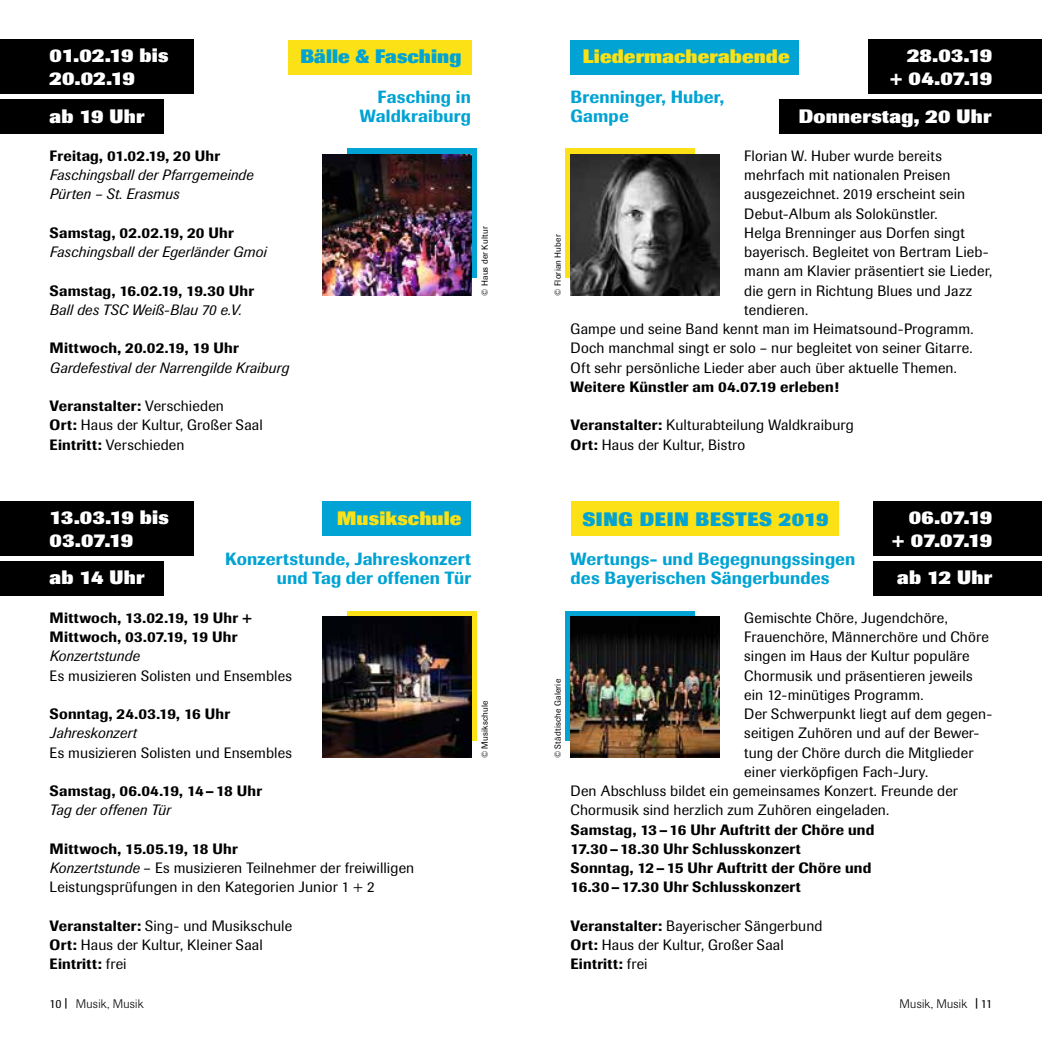
<style>
.page{position:relative;width:1042px;height:1042px;background:#fff}
.page>*{position:absolute;margin:0;border:0;box-sizing:border-box;transform-origin:0 0}
.t1{font:800 19.25px/23.1px "Imago";letter-spacing:.015em;color:#fff}
.t2{font:800 19.25px "Imago";letter-spacing:.005em;color:#fbe115}
.t3{font:800 19.25px "Imago";letter-spacing:.035em;color:#00a3d3}
.t4{font:800 19.25px "Imago";letter-spacing:.015em;color:#00a3d3}
.t5{font:500 17.5px/19.2px "Imago";letter-spacing:.01em;color:#00a3d3;text-align:right}
.t6{font:14.88px/19.2px "Imago";letter-spacing:.01em;color:#000}
.t7{font:500 14.88px/19.2px "Imago";letter-spacing:.015em;color:#000}
.t8{font:italic 14.88px/19.2px "Imago";letter-spacing:.015em;color:#000}
.t9{font:300 12.25px "Imago";letter-spacing:.02em;color:#000}
.t10{font:8.75px "Imago";letter-spacing:.02em;color:#000}
.s1{font-weight:500}
.s2{font-style:italic}
.s3{font-weight:400}
.s4{font-weight:500;font-size:10.5px}
</style>
<div class="page">
<div style="left:347px;top:149px;width:129px;height:129px;background:#00a3d3"></div>
<div style="left:566px;top:149px;width:128px;height:129px;background:#fbe115"></div>
<div style="left:566px;top:611px;width:128px;height:129px;background:#00a3d3"></div>
<img style="left:322px;top:154px;width:149px;height:142px">
<img style="left:570px;top:154px;width:149px;height:141px">
<img style="left:570px;top:616px;width:149px;height:141px">
<div style="left:288px;top:40px;width:183px;height:34px;background:#fbe115"></div>
<div style="left:322px;top:501px;width:149px;height:35px;background:#00a3d3"></div>
<div style="left:0;top:501px;width:193px;height:55px;background:#000"></div>
<div style="left:347px;top:611px;width:129px;height:129px;background:#fbe115"></div>
<img style="left:322px;top:616px;width:149px;height:141px">
<div style="left:570px;top:40px;width:229px;height:34px;background:#00a3d3"></div>
<div style="left:570px;top:501px;width:268px;height:35px;background:#fbe115"></div>
<div style="left:868px;top:40px;width:174px;height:54px;background:#000"></div>
<div style="left:779px;top:99px;width:263px;height:35px;background:#000"></div>
<div style="left:873px;top:501px;width:169px;height:55px;background:#000"></div>
<div style="left:0;top:40px;width:193px;height:54px;background:#000"></div>
<div style="left:0;top:99px;width:164px;height:35px;background:#000"></div>
<div style="left:873px;top:561px;width:169px;height:34px;background:#000"></div>
<div style="left:0;top:561px;width:164px;height:34px;background:#000"></div>
<p class="t1" style="left:50px;top:44px;width:121px">01.02.19 bis<br>20.02.19</p>
<p class="t1" style="left:50px;top:105px;width:97px">ab 19 Uhr</p>
<p class="t7" style="left:50px;top:146px;width:172px">Freitag, 01.02.19, 20 Uhr</p>
<p class="t8" style="left:50px;top:165px;width:205px">Faschingsball der Pfarrgemeinde<br>Pürten – St. Erasmus</p>
<p class="t7" style="left:50px;top:223px;width:186px">Samstag, 02.02.19, 20 Uhr</p>
<p class="t8" style="left:50px;top:242px;width:218px">Faschingsball der Egerländer Gmoi</p>
<p class="t7" style="left:50px;top:281px;width:206px">Samstag, 16.02.19, 19.30 Uhr</p>
<p class="t8" style="left:50px;top:300px;width:193px">Ball des TSC Weiß-Blau 70 e.V.</p>
<p class="t7" style="left:50px;top:338px;width:190px">Mittwoch, 20.02.19, 19 Uhr</p>
<p class="t8" style="left:50px;top:358px;width:241px">Gardefestival der Narrengilde Kraiburg</p>
<p class="t6" style="left:50px;top:396px;width:215px"><span class="s1">Veranstalter:</span> Verschieden<br><span class="s1">Ort:</span> Haus der Kultur, Großer Saal<br><span class="s1">Eintritt:</span> Verschieden</p>
<p class="t4" style="left:300px;top:45px;width:162px">Bälle &amp; Fasching</p>
<p class="t2" style="left:583px;top:45px;width:208px">Liedermacherabende</p>
<p class="t5" style="left:360px;top:87px;width:112px">Fasching in<br>Waldkraiburg</p>
<p class="t5" style="left:570px;top:87px;width:155px;text-align:left">Brenninger, Huber,<br>Gampe</p>
<p class="t1" style="left:890px;top:44px;width:104px;text-align:right">28.03.19 + 04.07.19</p>
<p class="t1" style="left:799px;top:105px;width:194px">Donnerstag, 20 Uhr</p>
<p class="t10" style="left:480px;top:296px;width:71px;rotate:-90deg">© Haus der Kultur</p>
<p class="t10" style="left:552px;top:296px;width:63px;rotate:-90deg">© Florian Huber</p>
<p class="t6" style="left:744px;top:146px;width:199px">Florian W. Huber wurde bereits</p>
<p class="t6" style="left:744px;top:165px;width:208px">mehrfach mit nationalen Preisen</p>
<p class="t6" style="left:744px;top:185px;width:223px">ausgezeichnet. 2019 erscheint sein</p>
<p class="t6" style="left:744px;top:204px;width:195px">Debut-Album als Solokünstler.</p>
<p class="t6" style="left:744px;top:223px;width:222px">Helga Brenninger aus Dorfen singt</p>
<p class="t6" style="left:744px;top:242px;width:246px">bayerisch. Begleitet von Bertram Lieb-</p>
<p class="t6" style="left:744px;top:262px;width:249px">mann am Klavier präsentiert sie Lieder,</p>
<p class="t6" style="left:744px;top:281px;width:229px">die gern in Richtung Blues und Jazz</p>
<p class="t6" style="left:744px;top:300px;width:65px">tendieren.</p>
<p class="t6" style="left:570px;top:319px;width:404px">Gampe und seine Band kennt man im Heimatsound-Programm.</p>
<p class="t6" style="left:570px;top:339px;width:403px">Doch manchmal singt er solo – nur begleitet von seiner Gitarre.</p>
<p class="t6" style="left:570px;top:358px;width:388px">Oft sehr persönliche Lieder aber auch über aktuelle Themen.</p>
<p class="t7" style="left:570px;top:377px;width:270px">Weitere Künstler am 04.07.19 erleben!</p>
<p class="t6" style="left:570px;top:415px;width:285px"><span class="s1">Veranstalter:</span> Kulturabteilung Waldkraiburg<br><span class="s1">Ort:</span> Haus der Kultur, Bistro</p>
<p class="t1" style="left:50px;top:505px;width:121px">13.03.19 bis<br>03.07.19</p>
<p class="t2" style="left:337px;top:506px;width:126px">Musikschule</p>
<p class="t3" style="left:583px;top:508px;width:247px">SING DEIN BESTES 2019</p>
<p class="t1" style="left:892px;top:505px;width:102px;text-align:right">06.07.19 + 07.07.19</p>
<p class="t5" style="left:225px;top:549px;width:247px">Konzertstunde, Jahreskonzert und Tag der offenen Tür</p>
<p class="t5" style="left:570px;top:549px;width:286px;text-align:left">Wertungs- und Begegnungssingen des Bayerischen Sängerbundes</p>
<p class="t1" style="left:50px;top:566px;width:96px">ab 14 Uhr</p>
<p class="t1" style="left:897px;top:566px;width:97px">ab 12 Uhr</p>
<p class="t7" style="left:50px;top:608px;width:204px">Mittwoch, 13.02.19, 19 Uhr +<br>Mittwoch, 03.07.19, 19 Uhr</p>
<p class="t8" style="left:50px;top:647px;width:91px">Konzertstunde</p>
<p class="t6" style="left:50px;top:666px;width:244px">Es musizieren Solisten und Ensembles</p>
<p class="t7" style="left:50px;top:704px;width:182px">Sonntag, 24.03.19, 16 Uhr</p>
<p class="t8" style="left:50px;top:724px;width:89px">Jahreskonzert</p>
<p class="t6" style="left:50px;top:743px;width:244px">Es musizieren Solisten und Ensembles</p>
<p class="t7" style="left:50px;top:781px;width:214px">Samstag, 06.04.19, 14–18 Uhr</p>
<p class="t8" style="left:50px;top:801px;width:122px">Tag der offenen Tür</p>
<p class="t6" style="left:50px;top:839px;width:366px"><span class="s1">Mittwoch, 15.05.19, 18 Uhr<br></span><span class="s2">Konzertstunde</span> – Es musizieren Teilnehmer der freiwilligen<br>Leistungsprüfungen in den Kategorien Junior 1 + 2</p>
<p class="t6" style="left:50px;top:916px;width:244px"><span class="s1">Veranstalter:</span> Sing- und Musikschule<br><span class="s1">Ort:</span> Haus der Kultur, Kleiner Saal<br><span class="s1">Eintritt:</span> frei</p>
<p class="t10" style="left:480px;top:758px;width:60px;rotate:-90deg">© Musikschule</p>
<p class="t10" style="left:552px;top:758px;width:81px;rotate:-90deg">© Städtische Galerie</p>
<p class="t6" style="left:744px;top:608px;width:205px">Gemischte Chöre, Jugendchöre,</p>
<p class="t6" style="left:744px;top:627px;width:246px">Frauenchöre, Männerchöre und Chöre</p>
<p class="t6" style="left:744px;top:646px;width:227px">singen im Haus der Kultur populäre</p>
<p class="t6" style="left:744px;top:666px;width:230px">Chormusik und präsentieren jeweils</p>
<p class="t6" style="left:744px;top:685px;width:181px">ein 12-minütiges Programm.</p>
<p class="t6" style="left:744px;top:704px;width:249px">Der Schwerpunkt liegt auf dem gegen-</p>
<p class="t6" style="left:744px;top:723px;width:237px">seitigen Zuhören und auf der Bewer-</p>
<p class="t6" style="left:744px;top:743px;width:231px">tung der Chöre durch die Mitglieder</p>
<p class="t6" style="left:744px;top:762px;width:185px">einer vierköpfigen Fach-Jury.</p>
<p class="t6" style="left:570px;top:781px;width:389px">Den Abschluss bildet ein gemeinsames Konzert. Freunde der</p>
<p class="t6" style="left:570px;top:800px;width:320px">Chormusik sind herzlich zum Zuhören eingeladen.</p>
<p class="t7" style="left:570px;top:820px;width:305px">Samstag, 13–16 Uhr Auftritt der Chöre und 17.30–18.30 Uhr Schlusskonzert<br>Sonntag, 12–15 Uhr Auftritt der Chöre und 16.30–17.30 Uhr Schlusskonzert</p>
<p class="t6" style="left:570px;top:916px;width:253px"><span class="s1">Veranstalter:</span> Bayerischer Sängerbund<br><span class="s1">Ort:</span> Haus der Kultur, Großer Saal<br><span class="s1">Eintritt:</span> frei</p>
<p class="t9" style="left:50px;top:997px;width:95px"><span class="s3">10</span> <span class="s4">|</span> Musik, Musik</p>
<p class="t9" style="left:899px;top:997px;width:94px">Musik, Musik <span class="s4">|</span> <span class="s3">11</span></p>
</div>
